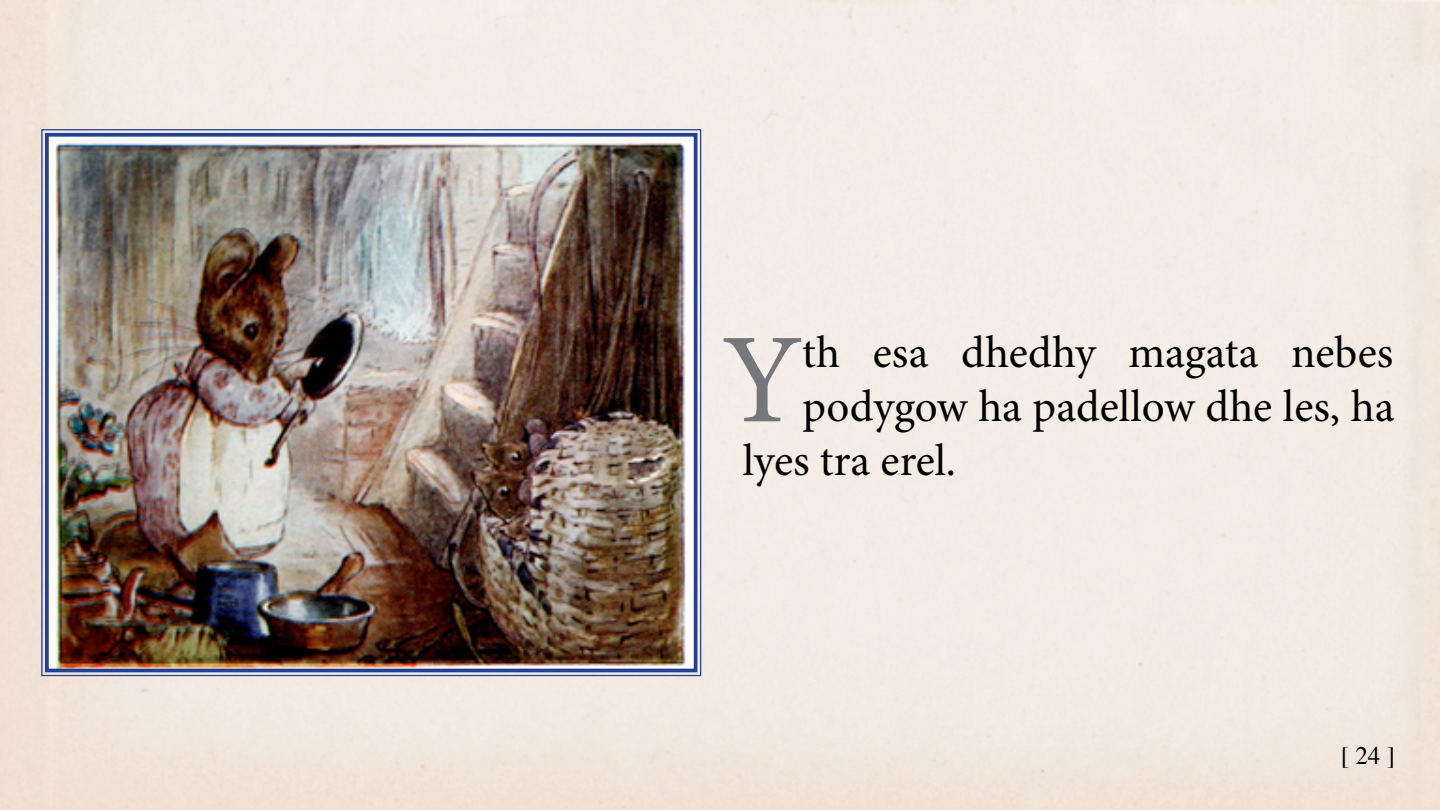
<style>
.page{position:relative;width:1440px;height:810px;background:#fff}
.page>*{position:absolute;margin:0;border:0;box-sizing:border-box;transform-origin:0 0}
.t1{font:128px "Minion Pro";color:#75777b}
.t2{font:45px "Minion Pro";color:#000}
.t3{font:25px "Times";color:#000}
</style>
<div class="page">
<img style="left:41px;top:129px;width:661px;height:548px">
<div style="left:45px;top:133px;width:653px;height:539px;border:4px solid #24408e"></div>
<p class="t1" style="left:722px;top:295px;width:83px">Y</p>
<p class="t2" style="left:802px;top:323px;width:593px">th esa dhedhy magata nebes</p>
<p class="t2" style="left:803px;top:377px;width:593px">podygow ha padellow dhe les, ha</p>
<p class="t2" style="left:743px;top:431px;width:210px">lyes tra erel.</p>
<p class="t3" style="left:1341px;top:733px;width:56px">[ 24 ]</p>
</div>
